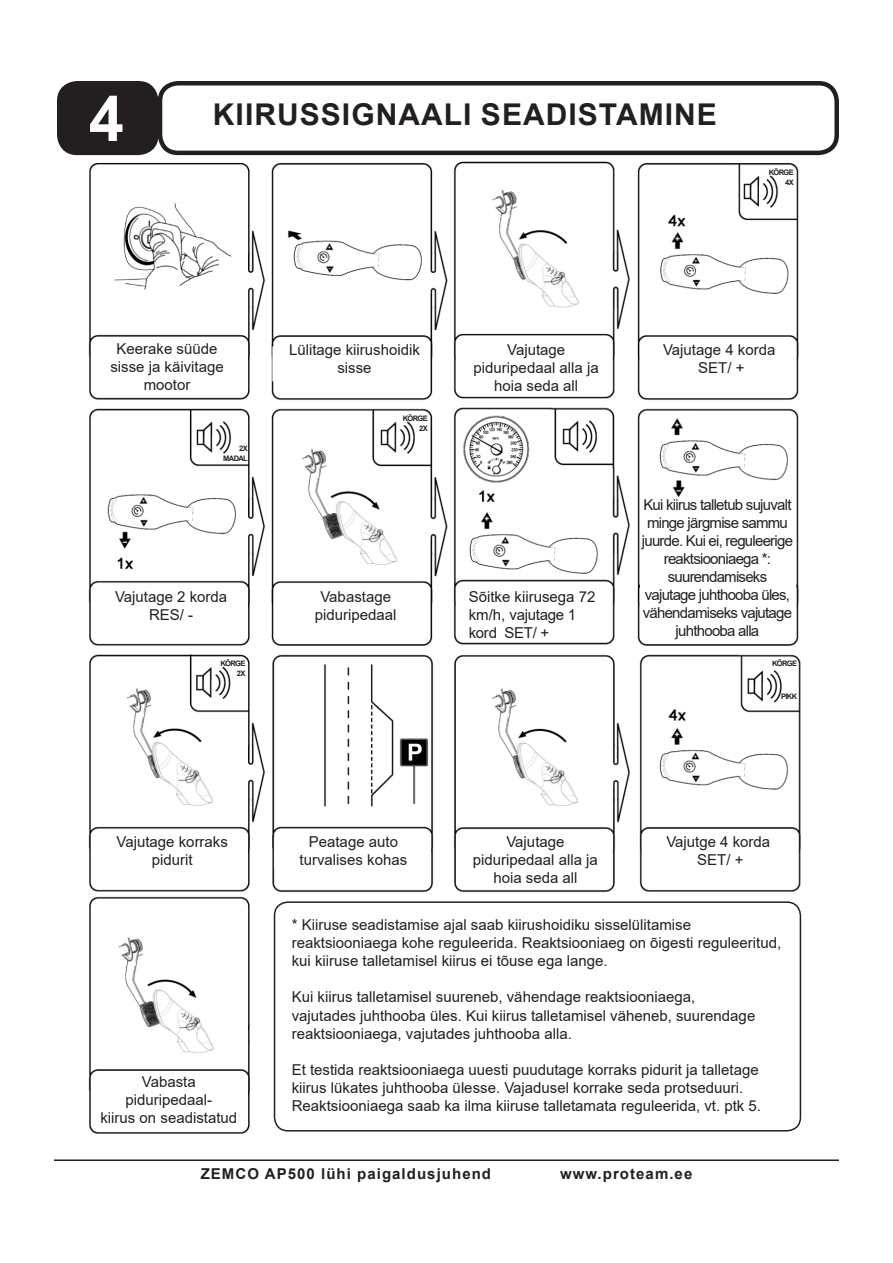
<style>
.page{position:relative;width:893px;height:1263px;background:#fff}
.page>*{position:absolute;margin:0;border:0;box-sizing:border-box;transform-origin:0 0}
.t1{font:700 63px "Arial";color:#fff}
.PEALKIRI{font:700 30px "Arial";letter-spacing:.035em;color:#231f20}
.Tekst_pildi_all{font:15px/18px "Arial";color:#231f20;text-align:center}
.Tekst_pildi_all-2{font:15px/18px "Arial";letter-spacing:-.05em;color:#231f20;text-align:center}
.t2{font:700 15px "Arial";letter-spacing:.07em;color:#231f20}
.t3{font:700 7.5px "Arial";letter-spacing:-.08em;color:#231f20}
</style>
<div class="page">
<hr style="left:54px;top:1159px;width:785px;height:2px;background:#231f20">
<div style="left:59px;top:83px;width:97px;height:70px;background:#231f20;border-radius:18px"></div>
<div style="left:57px;top:81px;width:102px;height:74px;border:4px solid #231f20;border-radius:18px"></div>
<div style="left:158px;top:81px;width:681px;height:74px;border:4px solid #231f20;border-radius:18px"></div>
<img style="left:88px;top:162px;width:714px;height:972px">
<div style="left:274px;top:901px;width:527px;height:230px;border:2px solid #231f20;border-radius:14px"></div>
<h1 class="t1" style="left:89px;top:74px;width:37px">4</h1>
<p class="PEALKIRI" style="left:213px;top:93px;width:506px">KIIRUSSIGNAALI SEADISTAMINE</p>
<p class="t3" style="left:769px;top:167px;width:27px">KÕRGE</p>
<p class="t3" style="left:785px;top:177px;width:10px">4X</p>
<p class="Tekst_pildi_all" style="left:110px;top:340px;width:115px">Keerake süüde sisse ja käivitage mootor</p>
<p class="Tekst_pildi_all" style="left:289px;top:341px;width:132px">Lülitage kiirushoidik sisse</p>
<p class="Tekst_pildi_all" style="left:474px;top:341px;width:127px">Vajutage piduripedaal alla ja hoia seda all</p>
<p class="Tekst_pildi_all" style="left:663px;top:341px;width:114px">Vajutage 4 korda</p>
<p class="Tekst_pildi_all" style="left:698px;top:359px;width:48px">SET/ +</p>
<p class="t3" style="left:239px;top:443px;width:10px">2X</p>
<p class="t3" style="left:223px;top:453px;width:26px">MADAL</p>
<p class="Tekst_pildi_all" style="left:115px;top:587px;width:114px">Vajutage 2 korda</p>
<p class="Tekst_pildi_all" style="left:149px;top:605px;width:46px">RES/ -</p>
<p class="t3" style="left:220px;top:658px;width:27px">KÕRGE</p>
<p class="t3" style="left:237px;top:668px;width:10px">2X</p>
<p class="t3" style="left:403px;top:413px;width:27px">KÕRGE</p>
<p class="t3" style="left:419px;top:423px;width:10px">2X</p>
<p class="Tekst_pildi_all" style="left:315px;top:587px;width:83px">Vabastage piduripedaal</p>
<p class="Tekst_pildi_all" style="left:469px;top:587px;width:128px;text-align:left">Sõitke kiirusega 72 km/h, vajutage 1 kord SET/ +</p>
<p class="Tekst_pildi_all-2" style="left:642px;top:495px;width:153px">Kui kiirus talletub sujuvalt minge järgmise sammu juurde. Kui ei, reguleerige reaktsiooniaega *: suurendamiseks vajutage juhthooba üles, vähendamiseks vajutage juhthooba alla</p>
<p class="t3" style="left:772px;top:658px;width:27px">KÕRGE</p>
<p class="t3" style="left:781px;top:691px;width:18px">PIKK</p>
<p class="Tekst_pildi_all" style="left:117px;top:832px;width:113px">Vajutage korraks pidurit</p>
<p class="Tekst_pildi_all" style="left:300px;top:832px;width:109px">Peatage auto turvalises kohas</p>
<p class="Tekst_pildi_all" style="left:473px;top:832px;width:127px">Vajutage piduripedaal alla ja hoia seda all</p>
<p class="Tekst_pildi_all" style="left:666px;top:832px;width:105px">Vajutge 4 korda</p>
<p class="Tekst_pildi_all" style="left:697px;top:850px;width:48px">SET/ +</p>
<p class="Tekst_pildi_all" style="left:125px;top:1072px;width:88px">Vabasta piduripedaal-</p>
<p class="Tekst_pildi_all" style="left:100px;top:1108px;width:138px">kiirus on seadistatud</p>
<p class="Tekst_pildi_all" style="left:292px;top:916px;width:491px;text-align:left">* Kiiruse seadistamise ajal saab kiirushoidiku sisselülitamise reaktsiooniaega kohe reguleerida. Reaktsiooniaeg on õigesti reguleeritud, kui kiiruse talletamisel kiirus ei tõuse ega lange.</p>
<p class="Tekst_pildi_all" style="left:292px;top:988px;width:465px;text-align:left">Kui kiirus talletamisel suureneb, vähendage reaktsiooniaega, vajutades juhthooba üles. Kui kiirus talletamisel väheneb, suurendage reaktsiooniaega, vajutades juhthooba alla.</p>
<p class="Tekst_pildi_all" style="left:292px;top:1060px;width:471px;text-align:left">Et testida reaktsiooniaega uuesti puudutage korraks pidurit ja talletage kiirus lükates juhthooba ülesse. Vajadusel korrake seda protseduuri.<br>Reaktsiooniaega saab ka ilma kiiruse talletamata reguleerida, vt. ptk 5.</p>
<p class="t2" style="left:201px;top:1163px;width:292px">ZEMCO AP500 lühi paigaldusjuhend</p>
<p class="t2" style="left:560px;top:1163px;width:134px">www.proteam.ee</p>
</div>
